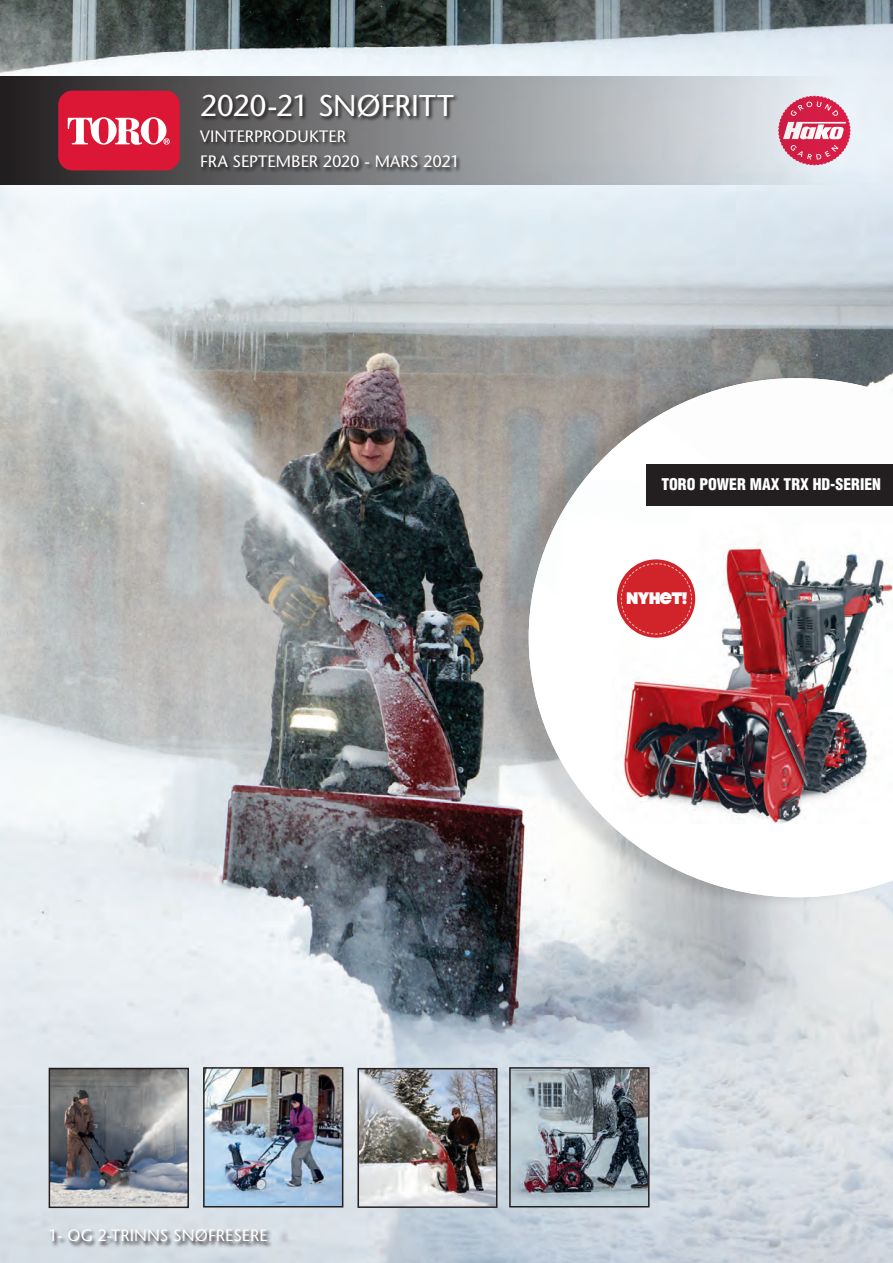
<style>
.page{position:relative;width:893px;height:1263px;background:#fff}
.page>*{position:absolute;margin:0;border:0;box-sizing:border-box;transform-origin:0 0}
.t1{font:30px "Stone Sans";letter-spacing:-.01em;color:#fff}
.t2{font:16.5px/25.5px "Stone Sans";letter-spacing:.005em;color:#fff}
.t3{font:900 condensed 15.75px "Helvetica LT Std";color:#fff}
.t4{font:15.15px "Meloriac";color:#fff}
</style>
<div class="page">
<img style="left:0;top:0;width:893px;height:1263px">
<svg style="left:0;top:77px;width:893px;height:108px"></svg>
<svg style="left:200px;top:93px;width:262px;height:81px"></svg>
<div style="left:58px;top:91px;width:122px;height:79px;background:#dc1736;border-radius:14px"></div>
<svg style="left:68px;top:117px;width:102px;height:28px"></svg>
<img style="left:52px;top:1071px;width:134px;height:134px">
<div style="left:49px;top:1068px;width:140px;height:140px;border:2px solid #231f20"></div>
<img style="left:360px;top:1071px;width:134px;height:134px">
<div style="left:357px;top:1068px;width:140px;height:140px;border:2px solid #231f20"></div>
<svg style="left:49px;top:1229px;width:224px;height:19px"></svg>
<img style="left:206px;top:1070px;width:134px;height:134px">
<div style="left:203px;top:1067px;width:140px;height:140px;border:2px solid #231f20"></div>
<img style="left:512px;top:1070px;width:134px;height:134px">
<div style="left:509px;top:1067px;width:140px;height:140px;border:2px solid #231f20"></div>
<div style="left:493px;top:370px;width:400px;height:539px;background:#231f20;opacity:.16"></div>
<img style="left:529px;top:378px;width:364px;height:519px">
<div style="left:646px;top:464px;width:247px;height:42px;background:#231f20"></div>
<img style="left:613px;top:523px;width:280px;height:301px">
<svg style="left:617px;top:559px;width:78px;height:79px"></svg>
<svg style="left:620px;top:563px;width:72px;height:72px"></svg>
<h1 class="t1" style="left:200px;top:88px;width:255px">2020-21 SNØFRITT</h1>
<p class="t2" style="left:200px;top:123px;width:261px">VINTERPRODUKTER<br>FRA SEPTEMBER 2020 - MARS 2021</p>
<p class="t3" style="left:661px;top:475px;width:221px">TORO POWER MAX TRX HD-SERIEN</p>
<p class="t4" style="left:627px;top:588px;width:62px">NYHET!</p>
<p class="t2" style="left:49px;top:1223px;width:220px">1- OG 2-TRINNS SNØFRESERE</p>
</div>
